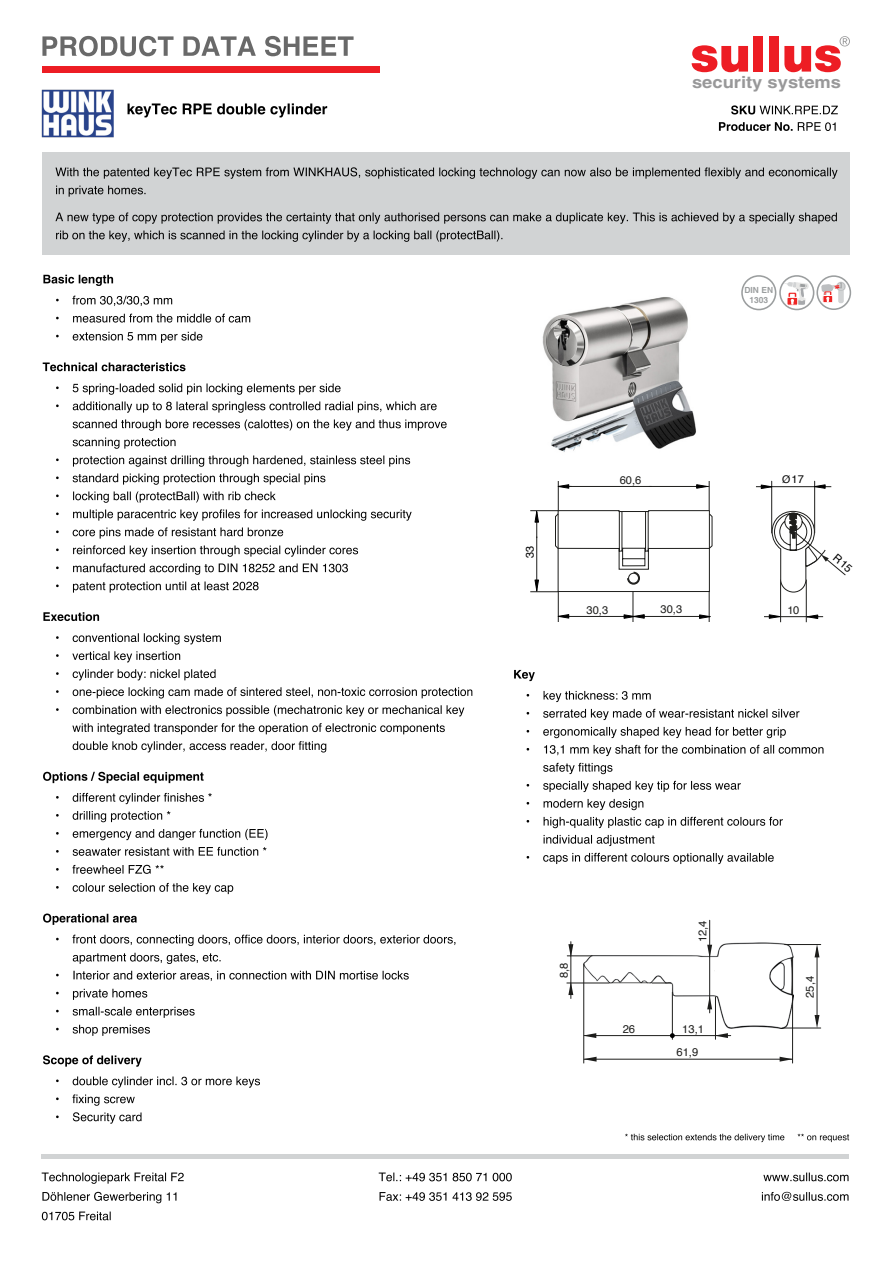
<style>
.page{position:relative;width:893px;height:1263px;background:#fff}
.page>*{position:absolute;margin:0;border:0;box-sizing:border-box;transform-origin:0 0}
.t1{font:700 16.65px "Helvetica";color:#989899;scale:1.1 1}
.t2{font:11.25px "Helvetica";color:#1d1d1b}
.t3{font:11.1px "Helvetica";color:#1d1d1b}
.t4{font:11.1px "Helvetica";color:#000}
.t5{font:700 8.4px/10.1px "Helvetica";color:#9b9e9f;text-align:center}
.s1{font-size:10.5px}
</style>
<div class="page">
<svg style="left:625px;top:1134px;width:224px;height:8px"></svg>
<svg style="left:762px;top:1192px;width:86px;height:9px"></svg>
<svg style="left:763px;top:1172px;width:85px;height:9px"></svg>
<svg style="left:380px;top:1192px;width:132px;height:9px"></svg>
<svg style="left:379px;top:1172px;width:133px;height:9px"></svg>
<svg style="left:42px;top:1211px;width:69px;height:9px"></svg>
<svg style="left:42px;top:1192px;width:134px;height:11px"></svg>
<svg style="left:42px;top:1172px;width:142px;height:12px"></svg>
<hr style="left:41px;top:1154px;width:808px;height:4px;background:#d1d3d4">
<div style="left:43px;top:152px;width:807px;height:102px;background:#d1d3d4"></div>
<div style="left:42px;top:66px;width:337px;height:6px;background:#ed1d24"></div>
<svg style="left:128px;top:103px;width:199px;height:14px"></svg>
<svg style="left:56px;top:1112px;width:86px;height:12px"></svg>
<svg style="left:56px;top:1094px;width:79px;height:12px"></svg>
<svg style="left:56px;top:1076px;width:204px;height:12px"></svg>
<svg style="left:43px;top:1055px;width:99px;height:12px"></svg>
<svg style="left:56px;top:1025px;width:94px;height:11px"></svg>
<svg style="left:56px;top:1007px;width:139px;height:11px"></svg>
<svg style="left:56px;top:989px;width:91px;height:11px"></svg>
<svg style="left:56px;top:971px;width:353px;height:10px"></svg>
<svg style="left:73px;top:953px;width:148px;height:11px"></svg>
<svg style="left:56px;top:935px;width:399px;height:11px"></svg>
<svg style="left:43px;top:913px;width:94px;height:12px"></svg>
<svg style="left:56px;top:883px;width:177px;height:11px"></svg>
<svg style="left:56px;top:865px;width:108px;height:9px"></svg>
<svg style="left:56px;top:847px;width:211px;height:9px"></svg>
<svg style="left:56px;top:829px;width:212px;height:11px"></svg>
<svg style="left:56px;top:811px;width:114px;height:11px"></svg>
<svg style="left:56px;top:793px;width:156px;height:11px"></svg>
<svg style="left:43px;top:772px;width:161px;height:11px"></svg>
<svg style="left:73px;top:741px;width:253px;height:11px"></svg>
<svg style="left:72px;top:723px;width:373px;height:11px"></svg>
<svg style="left:56px;top:705px;width:408px;height:11px"></svg>
<svg style="left:56px;top:687px;width:416px;height:11px"></svg>
<svg style="left:56px;top:669px;width:160px;height:11px"></svg>
<svg style="left:56px;top:651px;width:124px;height:11px"></svg>
<svg style="left:56px;top:633px;width:165px;height:11px"></svg>
<svg style="left:43px;top:612px;width:56px;height:9px"></svg>
<svg style="left:56px;top:581px;width:203px;height:12px"></svg>
<svg style="left:56px;top:563px;width:292px;height:12px"></svg>
<svg style="left:56px;top:545px;width:302px;height:12px"></svg>
<svg style="left:56px;top:527px;width:227px;height:12px"></svg>
<svg style="left:56px;top:509px;width:356px;height:12px"></svg>
<svg style="left:56px;top:491px;width:220px;height:12px"></svg>
<svg style="left:56px;top:473px;width:269px;height:12px"></svg>
<svg style="left:56px;top:455px;width:354px;height:12px"></svg>
<svg style="left:73px;top:437px;width:103px;height:12px"></svg>
<svg style="left:73px;top:419px;width:374px;height:12px"></svg>
<svg style="left:56px;top:401px;width:381px;height:12px"></svg>
<svg style="left:56px;top:383px;width:285px;height:12px"></svg>
<svg style="left:43px;top:362px;width:142px;height:9px"></svg>
<svg style="left:56px;top:332px;width:146px;height:11px"></svg>
<svg style="left:56px;top:314px;width:194px;height:9px"></svg>
<svg style="left:56px;top:296px;width:116px;height:10px"></svg>
<svg style="left:43px;top:275px;width:70px;height:11px"></svg>
<svg style="left:56px;top:230px;width:446px;height:12px"></svg>
<svg style="left:55px;top:212px;width:782px;height:12px"></svg>
<svg style="left:56px;top:186px;width:90px;height:11px"></svg>
<svg style="left:55px;top:167px;width:783px;height:12px"></svg>
<img style="left:542px;top:297px;width:154px;height:155px">
<svg style="left:527px;top:853px;width:247px;height:11px"></svg>
<svg style="left:544px;top:835px;width:111px;height:11px"></svg>
<svg style="left:527px;top:817px;width:256px;height:11px"></svg>
<svg style="left:527px;top:799px;width:116px;height:11px"></svg>
<svg style="left:527px;top:781px;width:214px;height:11px"></svg>
<svg style="left:543px;top:763px;width:69px;height:11px"></svg>
<svg style="left:527px;top:745px;width:296px;height:11px"></svg>
<svg style="left:527px;top:727px;width:259px;height:11px"></svg>
<svg style="left:527px;top:709px;width:272px;height:11px"></svg>
<svg style="left:527px;top:691px;width:124px;height:11px"></svg>
<svg style="left:514px;top:670px;width:21px;height:11px"></svg>
<img style="left:42px;top:89px;width:72px;height:48px">
<svg style="left:719px;top:122px;width:117px;height:9px"></svg>
<svg style="left:731px;top:105px;width:107px;height:9px"></svg>
<img style="left:583px;top:942px;width:211px;height:87px">
<hr style="left:583px;top:964px;width:1px;height:99px;background:#1d1d1b">
<hr style="left:792px;top:957px;width:1px;height:106px;background:#1d1d1b">
<svg style="left:583px;top:1057px;width:210px;height:5px"></svg>
<hr style="left:584px;top:1035px;width:147px;height:1px;background:#1d1d1b">
<svg style="left:765px;top:1014px;width:8px;height:3px"></svg>
<svg style="left:783px;top:948px;width:5px;height:4px"></svg>
<hr style="left:715px;top:997px;width:1px;height:42px;background:#1d1d1b">
<hr style="left:672px;top:992px;width:1px;height:47px;background:#1d1d1b">
<hr style="left:782px;top:1028px;width:39px;height:1px;background:#1d1d1b">
<hr style="left:785px;top:944px;width:36px;height:1px;background:#1d1d1b">
<hr style="left:567px;top:982px;width:104px;height:1px;background:#1d1d1b">
<hr style="left:570px;top:942px;width:1px;height:56px;background:#1d1d1b">
<hr style="left:817px;top:948px;width:1px;height:75px;background:#1d1d1b">
<hr style="left:709px;top:920px;width:1px;height:93px;background:#1d1d1b">
<svg style="left:583px;top:1033px;width:13px;height:5px"></svg>
<svg style="left:716px;top:1033px;width:12px;height:5px"></svg>
<svg style="left:670px;top:1033px;width:5px;height:5px"></svg>
<svg style="left:815px;top:945px;width:4px;height:12px"></svg>
<svg style="left:815px;top:1015px;width:4px;height:13px"></svg>
<svg style="left:707px;top:996px;width:5px;height:13px"></svg>
<svg style="left:707px;top:945px;width:5px;height:13px"></svg>
<svg style="left:568px;top:982px;width:5px;height:13px"></svg>
<svg style="left:567px;top:944px;width:25px;height:13px"></svg>
<svg style="left:607px;top:983px;width:45px;height:6px"></svg>
<hr style="left:558px;top:591px;width:1px;height:31px;background:#1d1d1b">
<hr style="left:709px;top:591px;width:1px;height:31px;background:#1d1d1b">
<hr style="left:558px;top:616px;width:151px;height:1px;background:#1d1d1b">
<hr style="left:633px;top:591px;width:1px;height:31px;background:#1d1d1b">
<svg style="left:557px;top:614px;width:12px;height:5px"></svg>
<svg style="left:699px;top:614px;width:12px;height:5px"></svg>
<svg style="left:623px;top:614px;width:22px;height:5px"></svg>
<div style="left:816px;top:275px;width:35px;height:35px;border:2px solid #9b9e9f;border-radius:50%"></div>
<div style="left:836px;top:282px;width:10px;height:9px;background:#dddedf;border-radius:50%"></div>
<svg style="left:821px;top:282px;width:24px;height:21px"></svg>
<div style="left:779px;top:275px;width:35px;height:35px;border:2px solid #9b9e9f;border-radius:50%"></div>
<svg style="left:784px;top:282px;width:25px;height:23px"></svg>
<div style="left:741px;top:275px;width:35px;height:35px;border:2px solid #9b9e9f;border-radius:50%"></div>
<hr style="left:806px;top:580px;width:1px;height:42px;background:#1d1d1b">
<hr style="left:780px;top:580px;width:1px;height:42px;background:#1d1d1b">
<hr style="left:756px;top:486px;width:75px;height:1px;background:#1d1d1b">
<hr style="left:764px;top:616px;width:59px;height:1px;background:#1d1d1b">
<hr style="left:814px;top:481px;width:1px;height:52px;background:#1d1d1b">
<hr style="left:771px;top:481px;width:1px;height:52px;background:#1d1d1b">
<svg style="left:768px;top:614px;width:13px;height:5px"></svg>
<svg style="left:806px;top:614px;width:12px;height:5px"></svg>
<svg style="left:760px;top:484px;width:13px;height:5px"></svg>
<svg style="left:814px;top:484px;width:12px;height:5px"></svg>
<svg style="left:692px;top:45px;width:56px;height:27px"></svg>
<div style="left:754px;top:36px;width:9px;height:36px;background:#ed1d24"></div>
<div style="left:769px;top:36px;width:10px;height:36px;background:#ed1d24"></div>
<svg style="left:784px;top:36px;width:66px;height:36px"></svg>
<svg style="left:42px;top:36px;width:312px;height:20px"></svg>
<svg style="left:530px;top:481px;width:183px;height:111px"></svg>
<svg style="left:771px;top:511px;width:75px;height:82px"></svg>
<h1 class="t1" style="left:692px;top:72px;width:137px">security systems</h1>
<p class="t5" style="left:745px;top:285px;width:30px">DIN EN<br>1303</p>
<p class="t3" style="left:620px;top:473px;width:23px">60,6</p>
<p class="t3" style="left:587px;top:603px;width:23px">30,3</p>
<p class="t3" style="left:661px;top:602px;width:23px">30,3</p>
<p class="t4" style="left:782px;top:473px;width:23px"><span class="s1">Ø</span>17</p>
<p class="t3" style="left:787px;top:603px;width:13px">10</p>
<p class="t2" style="left:557px;top:978px;width:17px;rotate:-90deg">8,8</p>
<p class="t2" style="left:695px;top:942px;width:23px;rotate:-90deg">12,4</p>
<p class="t2" style="left:623px;top:1022px;width:14px">26</p>
<p class="t2" style="left:682px;top:1022px;width:23px">13,1</p>
<p class="t2" style="left:676px;top:1045px;width:23px">61,9</p>
<p class="t2" style="left:803px;top:998px;width:23px;rotate:-90deg">25,4</p>
</div>
